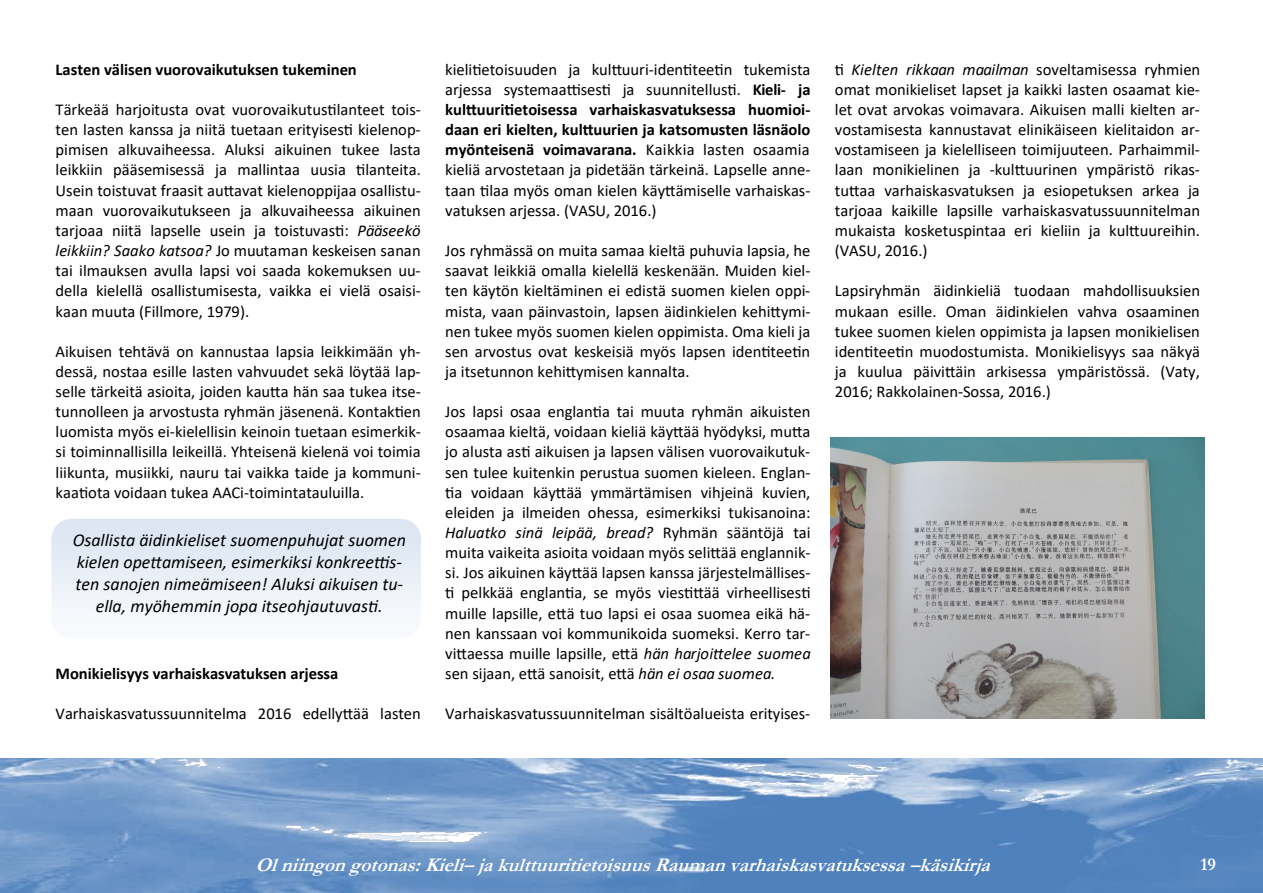
<style>
.page{position:relative;width:1263px;height:893px;background:#fff}
.page>*{position:absolute;margin:0;border:0;box-sizing:border-box;transform-origin:0 0}
.t1{font:italic 700 19.5px "Garamond";letter-spacing:-.005em;color:#fff}
.t2{font:italic 18px/21.9px "Calibri";color:#000;text-align:center}
.t3{font:700 18px "Garamond";color:#fff}
.t4{font:16.65px "Calibri";color:#000}
.t5{font:700 16.65px "Calibri";color:#000}
.t6{font:16.5px/20.1px "Calibri";color:#000;text-align:justify}
.t7{font:700 16.5px "Calibri";color:#000}
.s1{font-style:italic}
.s2{font-weight:700}
</style>
<div class="page">
<img style="left:0;top:758px;width:1263px;height:135px">
<img style="left:830px;top:437px;width:374px;height:281px">
<div style="left:51px;top:519px;width:370px;height:119px;background:linear-gradient(to right,#eaf0f7,#eaf0f7);border-radius:20px"></div>
<p class="t5" style="left:56px;top:62px;width:303px">Lasten välisen vuorovaikutuksen tukeminen</p>
<p class="t6" style="left:56px;top:101px;width:367px">Tärkeää harjoitusta ovat vuorovaikutustilanteet tois&shy;ten lasten kanssa ja niitä tuetaan erityisesti kielenop&shy;pimisen alkuvaiheessa. Aluksi aikuinen tukee lasta leikkiin pääsemisessä ja mallintaa uusia tilanteita.<br>Usein toistuvat fraasit auttavat kielenoppijaa osallistu&shy;maan vuorovaikutukseen ja alkuvaiheessa aikuinen tarjoaa niitä lapselle usein ja toistuvasti: <span class="s1">Pääseekö</span></p>
<p class="t4" style="left:56px;top:244px;width:367px"><span class="s1">leikkiin? Saako katsoa?</span> Jo muutaman keskeisen sanan</p>
<p class="t6" style="left:56px;top:262px;width:367px">tai ilmauksen avulla lapsi voi saada kokemuksen uu&shy;della kielellä osallistumisesta, vaikka ei vielä osaisi&shy;kaan muuta (Fillmore, 1979).</p>
<p class="t6" style="left:56px;top:342px;width:367px">Aikuisen tehtävä on kannustaa lapsia leikkimään yh&shy;dessä, nostaa esille lasten vahvuudet sekä löytää lap&shy;selle tärkeitä asioita, joiden kautta hän saa tukea itse&shy;tunnolleen ja arvostusta ryhmän jäsenenä. Kontaktien luomista myös ei-kielellisin keinoin tuetaan esimerkik&shy;si toiminnallisilla leikeillä. Yhteisenä kielenä voi toimia liikunta, musiikki, nauru tai vaikka taide ja kommuni&shy;kaatiota voidaan tukea AACi-toimintatauluilla.</p>
<p class="t2" style="left:73px;top:531px;width:335px">Osallista äidinkieliset suomenpuhujat suomen kielen opettamiseen, esimerkiksi konkreettis&shy;ten sanojen nimeämiseen! Aluksi aikuisen tu&shy;ella, myöhemmin jopa itseohjautuvasti.</p>
<p class="t7" style="left:56px;top:667px;width:284px">Monikielisyys varhaiskasvatuksen arjessa</p>
<p class="t6" style="left:56px;top:705px;width:367px">Varhaiskasvatussuunnitelma 2016 edellyttää lasten</p>
<p class="t4" style="left:445px;top:62px;width:367px">kielitietoisuuden ja kulttuuri-identiteetin tukemista</p>
<p class="t6" style="left:445px;top:81px;width:367px">arjessa systemaattisesti ja suunnitellusti. <span class="s2">Kieli- ja kulttuuritietoisessa varhaiskasvatuksessa huomioi&shy;daan eri kielten, kulttuurien ja katsomusten läsnäolo myönteisenä voimavarana.</span> Kaikkia lasten osaamia kieliä arvostetaan ja pidetään tärkeinä. Lapselle anne&shy;taan tilaa myös oman kielen käyttämiselle varhaiskas&shy;vatuksen arjessa. (VASU, 2016.)</p>
<p class="t4" style="left:445px;top:244px;width:367px">Jos ryhmässä on muita samaa kieltä puhuvia lapsia, he</p>
<p class="t6" style="left:445px;top:262px;width:367px">saavat leikkiä omalla kielellä keskenään. Muiden kiel&shy;ten käytön kieltäminen ei edistä suomen kielen oppi&shy;mista, vaan päinvastoin, lapsen äidinkielen kehittymi&shy;nen tukee myös suomen kielen oppimista. Oma kieli ja sen arvostus ovat keskeisiä myös lapsen identiteetin ja itsetunnon kehittymisen kannalta.</p>
<p class="t6" style="left:445px;top:403px;width:367px">Jos lapsi osaa englantia tai muuta ryhmän aikuisten osaamaa kieltä, voidaan kieliä käyttää hyödyksi, mutta jo alusta asti aikuisen ja lapsen välisen vuorovaikutuk&shy;sen tulee kuitenkin perustua suomen kieleen. Englan&shy;tia voidaan käyttää ymmärtämisen vihjeinä kuvien, eleiden ja ilmeiden ohessa, esimerkiksi tukisanoina:<br><span class="s1">Haluatko sinä leipää, bread?</span> Ryhmän sääntöjä tai muita vaikeita asioita voidaan myös selittää englannik&shy;si. Jos aikuinen käyttää lapsen kanssa järjestelmällises-</p>
<p class="t4" style="left:445px;top:586px;width:367px">ti pelkkää englantia, se myös viestittää virheellisesti</p>
<p class="t6" style="left:445px;top:604px;width:367px">muille lapsille, että tuo lapsi ei osaa suomea eikä hä&shy;nen kanssaan voi kommunikoida suomeksi. Kerro tar&shy;vittaessa muille lapsille, että <span class="s1">hän harjoittelee suomea </span>sen sijaan, että sanoisit, että <span class="s1">hän ei osaa suomea.</span></p>
<p class="t6" style="left:445px;top:705px;width:367px">Varhaiskasvatussuunnitelman sisältöalueista erityises-</p>
<p class="t4" style="left:835px;top:62px;width:367px">ti <span class="s1">Kielten rikkaan maailman</span> soveltamisessa ryhmien</p>
<p class="t6" style="left:835px;top:81px;width:367px">omat monikieliset lapset ja kaikki lasten osaamat kie&shy;let ovat arvokas voimavara. Aikuisen malli kielten ar&shy;vostamisesta kannustavat elinikäiseen kielitaidon ar&shy;vostamiseen ja kielelliseen toimijuuteen. Parhaimmil&shy;laan monikielinen ja -kulttuurinen ympäristö rikas&shy;tuttaa varhaiskasvatuksen ja esiopetuksen arkea ja tarjoaa kaikille lapsille varhaiskasvatussuunnitelman mukaista kosketuspintaa eri kieliin ja kulttuureihin.</p>
<p class="t4" style="left:835px;top:244px;width:94px">(VASU, 2016.)</p>
<p class="t6" style="left:835px;top:282px;width:367px">Lapsiryhmän äidinkieliä tuodaan mahdollisuuksien mukaan esille. Oman äidinkielen vahva osaaminen tukee suomen kielen oppimista ja lapsen monikielisen identiteetin muodostumista. Monikielisyys saa näkyä ja kuulua päivittäin arkisessa ympäristössä. (Vaty, 2016; Rakkolainen-Sossa, 2016.)</p>
<p class="t1" style="left:255px;top:854px;width:742px">Ol niingongotonas:Kieli– jakulttuuritietoisuusRaumanvarhaiskasvatuksessa–käsikirja</p>
<p class="t3" style="left:1200px;top:854px;width:17px">19</p>
</div>
